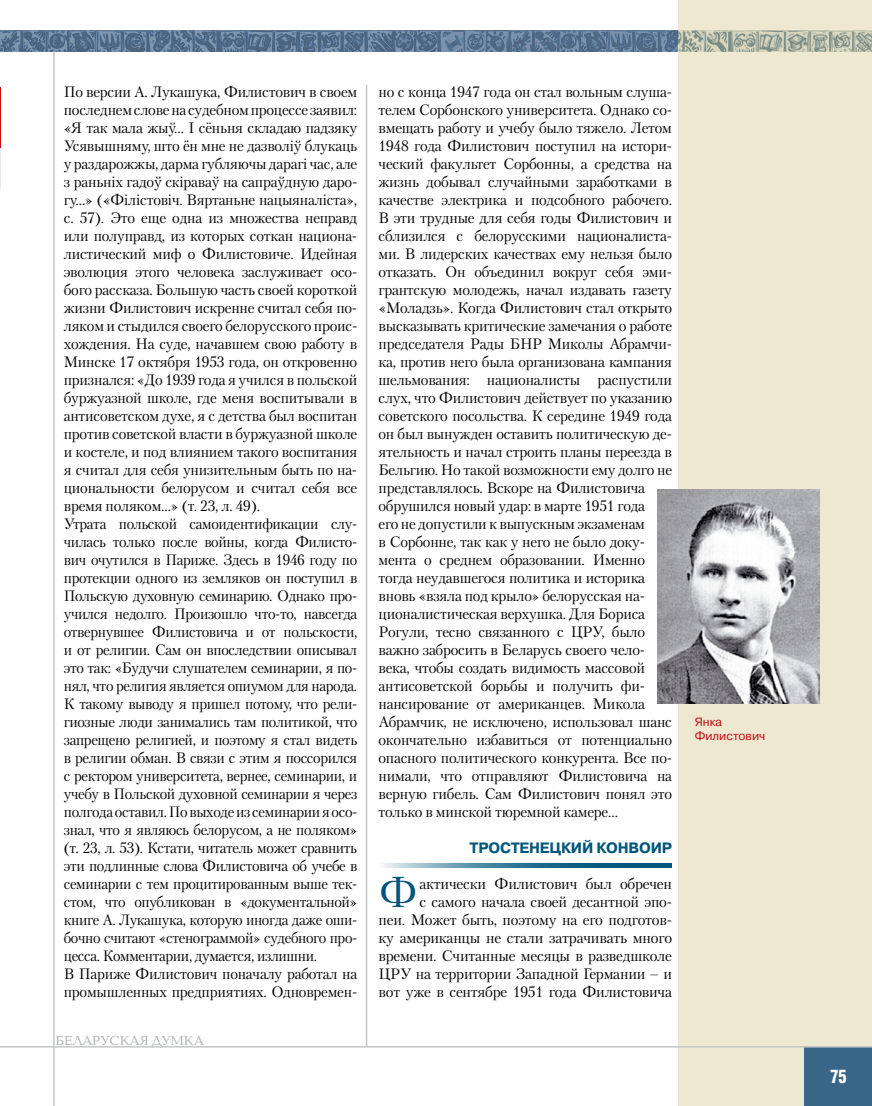
<style>
.page{position:relative;width:872px;height:1106px;background:#fff}
.page>*{position:absolute;margin:0;border:0;box-sizing:border-box;transform-origin:0 0}
.t1{font:40.65px "Petersburg C";color:#00567b}
.t2{font:700 18px "AG Letterica Cond L";color:#fff;scale:.9 1}
.t3{font:15px/18px "Petersburg C";letter-spacing:-.015em;color:#000}
.t4{font:700 15px "Pragmatica C";color:#00567b}
.t5{font:13.5px "Baltica C";color:#aeafb2}
.t6{font:12px/14.4px "Pragmatica C";color:#c10c13}
</style>
<div class="page">
<div style="left:678px;top:0;width:194px;height:1106px;background:#efe8d1"></div>
<hr style="left:53px;top:52px;width:2px;height:1054px;background:#c3c5c7">
<hr style="left:366px;top:85px;width:1px;height:961px;background:#c3c5c7">
<div style="left:804px;top:1047px;width:68px;height:59px;background:#386688"></div>
<svg style="left:0;top:31px;width:872px;height:21px;background:#6e8497"></svg>
<hr style="left:0;top:1046px;width:872px;height:1px;background:#c3c5c7">
<hr style="left:0;top:87px;width:1px;height:62px;background:#c10c13">
<hr style="left:0;top:148px;width:1px;height:41px;background:#e9ecf1">
<img style="left:658px;top:489px;width:161px;height:214px">
<svg style="left:383px;top:863px;width:289px;height:4px"></svg>
<p class="t3" style="left:64px;top:82px;width:295px">По версии А. Лукашука, Филистович в своем последнем слове на судебном процессе заявил: «Я так мала жыў… І сёньня складаю падзяку Усявышняму, што ён мне не дазволіў блукаць у раздарожжы, дарма губляючы дарагі час, але з раньніх гадоў скіраваў на сапраўдную даро&shy;гу…» («Філістовіч. Вяртаньне нацыяналіста», с. 57). Это еще одна из множества неправд или полуправд, из которых соткан национа&shy;листический миф о Филистовиче. Идейная эволюция этого человека заслуживает осо&shy;бого рассказа. Большую часть своей короткой жизни Филистович искренне считал себя по&shy;ляком и стыдился своего белорусского проис&shy;хождения. На суде, начавшем свою работу в Минске 17 октября 1953 года, он откровенно признался: «До 1939 года я учился в польской буржуазной школе, где меня воспитывали в антисоветском духе, я с детства был воспитан против советской власти в буржуазной школе и костеле, и под влиянием такого воспитания я считал для себя унизительным быть по на&shy;циональности белорусом и считал себя все время поляком…» (т. 23, л. 49).<br>Утрата польской самоидентификации слу&shy;чилась только после войны, когда Филисто&shy;вич очутился в Париже. Здесь в 1946 году по протекции одного из земляков он поступил в Польскую духовную семинарию. Однако про&shy;учился недолго. Произошло что-то, навсегда отвернувшее Филистовича и от польскости, и от религии. Сам он впоследствии описывал это так: «Будучи слушателем семинарии, я по&shy;нял, что религия является опиумом для народа.<br>К такому выводу я пришел потому, что рели&shy;гиозные люди занимались там политикой, что запрещено религией, и поэтому я стал видеть в религии обман. В связи с этим я поссорился с ректором университета, вернее, семинарии, и учебу в Польской духовной семинарии я через полгода оставил. По выходе из семинарии я осо&shy;знал, что я являюсь белорусом, а не поляком» (т. 23, л. 53). Кстати, читатель может сравнить эти подлинные слова Филистовича об учебе в семинарии с тем процитированным выше тек&shy;стом, что опубликован в «документальной» книге А. Лукашука, которую иногда даже оши&shy;бочно считают «стенограммой» судебного про&shy;цесса. Комментарии, думается, излишни.<br>В Париже Филистович поначалу работал на промышленных предприятиях. Одновремен-</p>
<p class="t3" style="left:378px;top:82px;width:295px">но с конца 1947 года он стал вольным слуша&shy;телем Сорбонского университета. Однако со&shy;вмещать работу и учебу было тяжело. Летом 1948 года Филистович поступил на истори&shy;ческий факультет Сорбонны, а средства на жизнь добывал случайными заработками в качестве электрика и подсобного рабочего.<br>В эти трудные для себя годы Филистович и сблизился с белорусскими националиста&shy;ми. В лидерских качествах ему нельзя было отказать. Он объединил вокруг себя эми&shy;грантскую молодежь, начал издавать газету «Моладзь». Когда Филистович стал открыто высказывать критические замечания о работе председателя Рады БНР Миколы Абрамчи&shy;ка, против него была организована кампания шельмования: националисты распустили слух, что Филистович действует по указанию советского посольства. К середине 1949 года он был вынужден оставить политическую де&shy;ятельность и начал строить планы переезда в Бельгию. Но такой возможности ему долго не представлялось. Вскоре на Филистовича обрушился новый удар: в марте 1951 года<br>его не допустили к выпускным экзаменам<br>в Сорбонне, так как у него не было доку&shy;мента о среднем образовании. Именно тогда неудавшегося политика и историка вновь «взяла под крыло» белорусская на&shy;ционалистическая верхушка. Для Бориса Рогули, тесно связанного с ЦРУ, было важно забросить в Беларусь своего чело&shy;века, чтобы создать видимость массовой антисоветской борьбы и получить фи&shy;нансирование от американцев. Микола Абрамчик, не исключено, использовал шанс окончательно избавиться от потенциально опасного политического конкурента. Все по&shy;нимали, что отправляют Филистовича на верную гибель. Сам Филистович понял это только в минской тюремной камере…</p>
<p class="t4" style="left:469px;top:839px;width:12px">Трос</p>
<p class="t4" style="left:511px;top:839px;width:20px">тенецки</p>
<p class="t4" style="left:582px;top:839px;width:26px">й конвоир</p>
<h1 class="t1" style="left:378px;top:868px;width:40px">Ф</h1>
<p class="t3" style="left:378px;top:874px;width:295px;text-align:right">актически Филистович был обречен<br>с самого начала своей десантной эпо-<br>пеи. Может быть, поэтому на его подготов&shy;ку американцы не стали затрачивать много времени. Считанные месяцы в разведшколе ЦРУ на территории Западной Германии – и вот уже в сентябре 1951 года Филистовича</p>
<p class="t5" style="left:56px;top:1033px;width:150px">БЕЛАРУСКАЯ ДУМКА</p>
<p class="t6" style="left:694px;top:714px;width:72px">Янка<br>Филистович</p>
<p class="t2" style="left:830px;top:1065px;width:20px">75</p>
</div>
